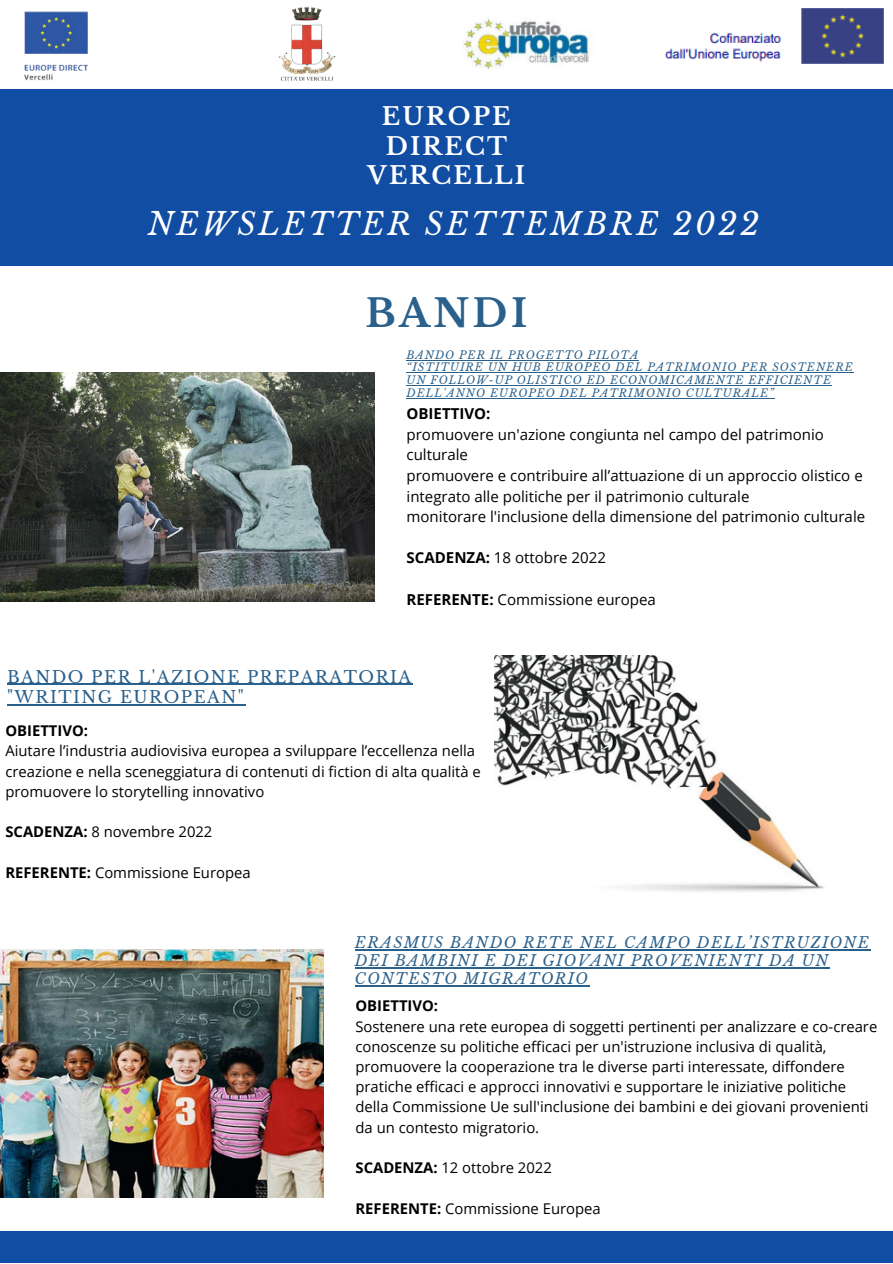
<style>
.page{position:relative;width:893px;height:1264px;background:#fff}
.page>*{position:absolute;margin:0;border:0;box-sizing:border-box;transform-origin:0 0}
.t1{font:700 38.1px "Libre Baskerville";letter-spacing:.09em;color:#29608c}
.t2{font:italic 30.75px "Libre Baskerville";letter-spacing:.09em;color:#fff}
.t3{font:700 24.15px/29.5px "Libre Baskerville";letter-spacing:.09em;color:#fff;text-align:center}
.t4{font:16.5px/20.2px "Libre Baskerville";letter-spacing:.09em;color:#29608c}
.t5{font:italic 15.15px/18px "Libre Baskerville";letter-spacing:.09em;color:#29608c}
.t6{font:15px/20.5px "Open Sans";color:#000}
.t7{font:700 15px "Open Sans";color:#000}
.t8{font:14.85px/20.2px "Open Sans";color:#000}
.t9{font:700 14.85px "Open Sans";color:#000}
.t10{font:italic 10.95px/12.8px "Libre Baskerville";letter-spacing:.09em;color:#29608c}
.s1{font-weight:700}
</style>
<div class="page">
<img style="left:0;top:372px;width:375px;height:229px">
<img style="left:24px;top:11px;width:64px;height:70px">
<img style="left:278px;top:7px;width:58px;height:74px">
<div style="left:0;top:89px;width:892px;height:177px;background:#114da2"></div>
<div style="left:0;top:1231px;width:892px;height:31px;background:#114da2"></div>
<img style="left:463px;top:19px;width:127px;height:50px">
<img style="left:665px;top:32px;width:116px;height:30px">
<img style="left:801px;top:8px;width:83px;height:56px">
<img style="left:494px;top:655px;width:330px;height:237px">
<img style="left:0;top:949px;width:324px;height:248px">
<hr style="left:406px;top:359px;width:233px;height:1px;background:#29608c">
<hr style="left:406px;top:372px;width:447px;height:1px;background:#29608c">
<hr style="left:406px;top:385px;width:426px;height:1px;background:#29608c">
<hr style="left:406px;top:398px;width:368px;height:1px;background:#29608c">
<hr style="left:7px;top:684px;width:406px;height:1px;background:#29608c">
<hr style="left:7px;top:704px;width:238px;height:1px;background:#29608c">
<hr style="left:355px;top:949px;width:515px;height:1px;background:#29608c">
<hr style="left:355px;top:967px;width:474px;height:1px;background:#29608c">
<hr style="left:355px;top:985px;width:234px;height:1px;background:#29608c">
<h3 class="t3" style="left:367px;top:102px;width:159px">EUROPE<br>DIRECT<br>VERCELLI</h3>
<h2 class="t2" style="left:148px;top:206px;width:613px">NEWSLETTER SETTEMBRE 2022</h2>
<h1 class="t1" style="left:365px;top:290px;width:163px">BANDI</h1>
<p class="t10" style="left:406px;top:348px;width:448px">BANDO PER IL PROGETTO PILOTA<br>“ISTITUIRE UN HUB EUROPEO DEL PATRIMONIO PER SOSTENERE UN FOLLOW-UP OLISTICO ED ECONOMICAMENTE EFFICIENTE DELL'ANNO EUROPEO DEL PATRIMONIO CULTURALE”</p>
<p class="t7" style="left:406px;top:403px;width:85px">OBIETTIVO:</p>
<p class="t6" style="left:406px;top:423px;width:460px">promuovere un'azione congiunta nel campo del patrimonio culturale<br>promuovere e contribuire all’attuazione di un approccio olistico e integrato alle politiche per il patrimonio culturale<br>monitorare l'inclusione della dimensione del patrimonio culturale</p>
<p class="t6" style="left:406px;top:547px;width:201px"><span class="s1">SCADENZA:</span> 18 ottobre 2022</p>
<p class="t6" style="left:406px;top:588px;width:251px"><span class="s1">REFERENTE:</span> Commissione europea</p>
<p class="t4" style="left:7px;top:666px;width:406px">BANDO PER L'AZIONE PREPARATORIA "WRITING EUROPEAN"</p>
<p class="t9" style="left:5px;top:720px;width:84px">OBIETTIVO:</p>
<p class="t8" style="left:5px;top:740px;width:477px">Aiutare l’industria audiovisiva europea a sviluppare l’eccellenza nella creazione e nella sceneggiatura di contenuti di fiction di alta qualità e promuovere lo storytelling innovativo</p>
<p class="t8" style="left:5px;top:821px;width:208px"><span class="s1">SCADENZA:</span> 8 novembre 2022</p>
<p class="t8" style="left:5px;top:861px;width:247px"><span class="s1">REFERENTE:</span> Commissione Europea</p>
<p class="t5" style="left:355px;top:934px;width:515px">ERASMUS BANDO RETE NEL CAMPO DELL’ISTRUZIONE<br>DEI BAMBINI E DEI GIOVANI PROVENIENTI DA UN<br>CONTESTO MIGRATORIO</p>
<p class="t9" style="left:355px;top:995px;width:84px">OBIETTIVO:</p>
<p class="t8" style="left:355px;top:1015px;width:523px">Sostenere una rete europea di soggetti pertinenti per analizzare e co-creare conoscenze su politiche efficaci per un'istruzione inclusiva di qualità, promuovere la cooperazione tra le diverse parti interessate, diffondere pratiche efficaci e approcci innovativi e supportare le iniziative politiche della Commissione Ue sull'inclusione dei bambini e dei giovani provenienti da un contesto migratorio.</p>
<p class="t8" style="left:355px;top:1157px;width:198px"><span class="s1">SCADENZA:</span> 12 ottobre 2022</p>
<p class="t8" style="left:355px;top:1197px;width:247px"><span class="s1">REFERENTE:</span> Commissione Europea</p>
</div>
